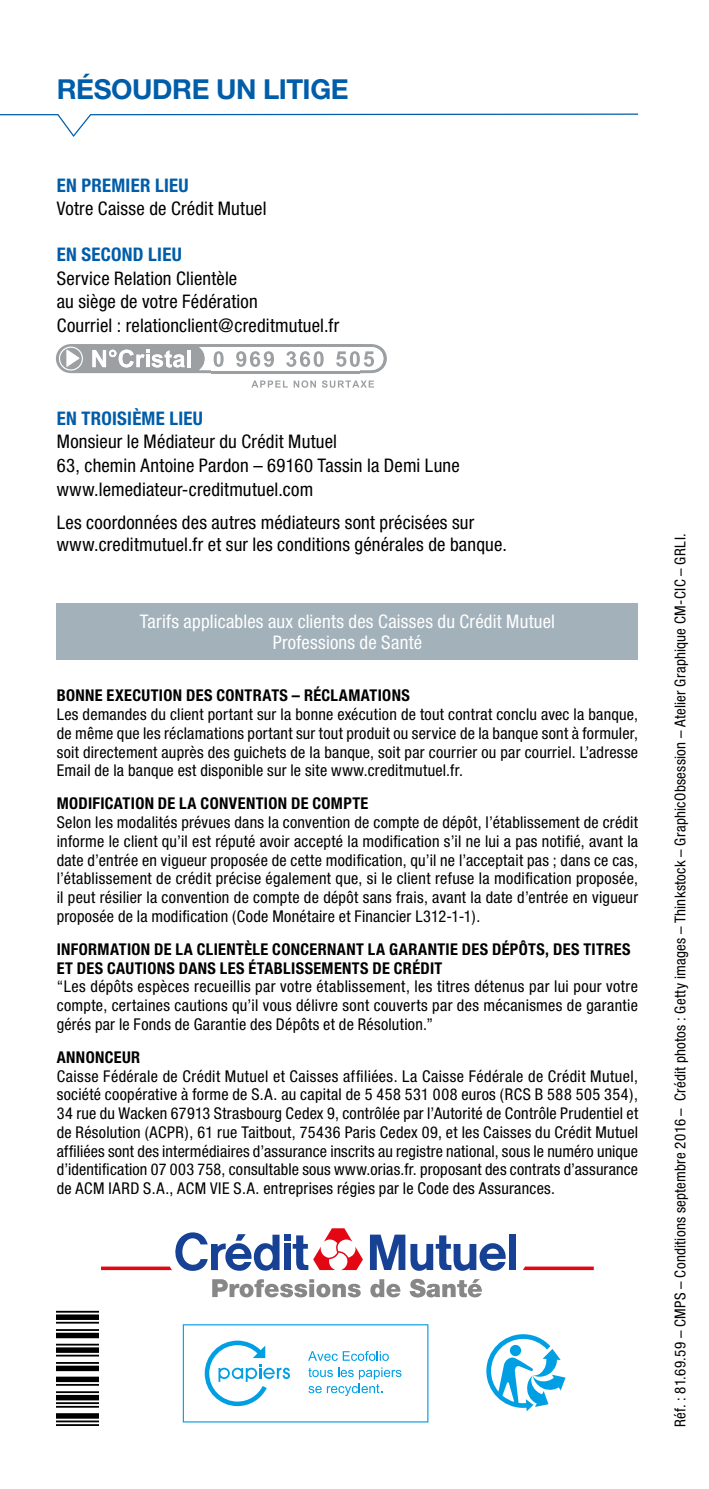
<style>
.page{position:relative;width:709px;height:1489px;background:#fff}
.page>*{position:absolute;margin:0;border:0;box-sizing:border-box;transform-origin:0 0}
.t1{font:700 27.5px "Helvetica Neue";letter-spacing:-.015em;color:#005da9}
.t2{font:condensed 18.75px/23.5px "Helvetica Neue";letter-spacing:.01em;color:#000}
.t3{font:condensed 18.75px/21.2px "Helvetica Neue";letter-spacing:.015em;color:#fff;text-align:center}
.t4{font:700 condensed 18.75px "Helvetica Neue";letter-spacing:.015em;color:#005da9}
.t5{font:condensed 16.25px/18.8px "Helvetica Neue";letter-spacing:.015em;color:#000;text-align:justify}
.t6{font:700 condensed 16.25px/18.8px "Helvetica Neue";letter-spacing:.025em;color:#000}
.t7{font:condensed 15px "Helvetica Neue";letter-spacing:.02em;color:#000}
</style>
<div class="page">
<svg style="left:212px;top:1279px;width:149px;height:18px"></svg>
<svg style="left:370px;top:1279px;width:30px;height:18px"></svg>
<svg style="left:410px;top:1278px;width:72px;height:19px"></svg>
<svg style="left:523px;top:1266px;width:71px;height:3px"></svg>
<div style="left:509px;top:1234px;width:7px;height:35px;background:#164194"></div>
<svg style="left:370px;top:1234px;width:136px;height:37px"></svg>
<svg style="left:101px;top:1228px;width:262px;height:43px"></svg>
<hr style="left:211px;top:344px;width:152px;height:3px;background:#9ca0a3">
<hr style="left:211px;top:370px;width:152px;height:3px;background:#9ca0a3">
<svg style="left:55px;top:344px;width:169px;height:30px"></svg>
<svg style="left:236px;top:344px;width:151px;height:44px"></svg>
<div style="left:57px;top:602px;width:581px;height:57px;background:#a2b1ba"></div>
<svg style="left:183px;top:1324px;width:245px;height:98px"></svg>
<svg style="left:486px;top:1334px;width:79px;height:77px"></svg>
<svg style="left:0;top:113px;width:639px;height:24px"></svg>
<img style="left:57px;top:1310px;width:42px;height:113px">
<h1 class="t1" style="left:57px;top:72px;width:293px">RÉSOUDRE UN LITIGE</h1>
<p class="t4" style="left:57px;top:174px;width:133px">EN PREMIER LIEU</p>
<p class="t2" style="left:57px;top:197px;width:211px">Votre Caisse de Crédit Mutuel</p>
<p class="t4" style="left:57px;top:243px;width:127px">EN SECOND LIEU</p>
<p class="t2" style="left:57px;top:266px;width:284px">Service Relation Clientèle<br>au siège de votre Fédération<br>Courriel : relationclient@creditmutuel.fr</p>
<p class="t4" style="left:57px;top:407px;width:148px">EN TROISIÈME LIEU</p>
<p class="t2" style="left:57px;top:430px;width:404px">Monsieur le Médiateur du Crédit Mutuel<br>63, chemin Antoine Pardon – 69160 Tassin la Demi Lune www.lemediateur-creditmutuel.com</p>
<p class="t2" style="left:57px;top:510px;width:451px;line-height:22.5px">Les coordonnées des autres médiateurs sont précisées sur www.creditmutuel.fr et sur les conditions générales de banque.</p>
<p class="t3" style="left:140px;top:610px;width:417px">Tarifs applicables aux clients des Caisses du Crédit Mutuel<br>Professions de Santé</p>
<p class="t6" style="left:57px;top:686px;width:355px">BONNE EXECUTION DES CONTRATS – RÉCLAMATIONS</p>
<p class="t5" style="left:57px;top:704px;width:583px">Les demandes du client portant sur la bonne exécution de tout contrat conclu avec la banque, de même que les réclamations portant sur tout produit ou service de la banque sont à formuler, soit directement auprès des guichets de la banque, soit par courrier ou par courriel. L’adresse Email de la banque est disponible sur le site www.creditmutuel.fr.</p>
<p class="t6" style="left:57px;top:793px;width:313px">MODIFICATION DE LA CONVENTION DE COMPTE</p>
<p class="t5" style="left:57px;top:812px;width:583px">Selon les modalités prévues dans la convention de compte de dépôt, l’établissement de crédit informe le client qu’il est réputé avoir accepté la modification s’il ne lui a pas notifié, avant la date d’entrée en vigueur proposée de cette modification, qu’il ne l’acceptait pas ; dans ce cas, l’établissement de crédit précise également que, si le client refuse la modification proposée, il peut résilier la convention de compte de dépôt sans frais, avant la date d’entrée en vigueur proposée de la modification (Code Monétaire et Financier L312-1-1).</p>
<p class="t6" style="left:57px;top:939px;width:575px">INFORMATION DE LA CLIENTÈLE CONCERNANT LA GARANTIE DES DÉPÔTS, DES TITRES<br>ET DES CAUTIONS DANS LES ÉTABLISSEMENTS DE CRÉDIT</p>
<p class="t5" style="left:57px;top:977px;width:583px">“Les dépôts espèces recueillis par votre établissement, les titres détenus par lui pour votre compte, certaines cautions qu’il vous délivre sont couverts par des mécanismes de garantie gérés par le Fonds de Garantie des Dépôts et de Résolution.”</p>
<p class="t6" style="left:57px;top:1047px;width:85px">ANNONCEUR</p>
<p class="t5" style="left:57px;top:1066px;width:583px">Caisse Fédérale de Crédit Mutuel et Caisses affiliées. La Caisse Fédérale de Crédit Mutuel, société coopérative à forme de S.A. au capital de 5 458 531 008 euros (RCS B 588 505 354), 34 rue du Wacken 67913 Strasbourg Cedex 9, contrôlée par l’Autorité de Contrôle Prudentiel et de Résolution (ACPR), 61 rue Taitbout, 75436 Paris Cedex 09, et les Caisses du Crédit Mutuel affiliées sont des intermédiaires d’assurance inscrits au registre national, sous le numéro unique d’identification 07 003 758, consultable sous www.orias.fr. proposant des contrats d’assurance de ACM IARD S.A., ACM VIE S.A. entreprises régies par le Code des Assurances.</p>
<p class="t7" style="left:671px;top:1426px;width:895px;rotate:-90deg">Réf. : 81.69.59 – CMPS – Conditions septembre 2016 – Crédit photos : Getty images – Thinkstock – GraphicObsession – Atelier Graphique CM-CIC – GRLI.</p>
</div>
